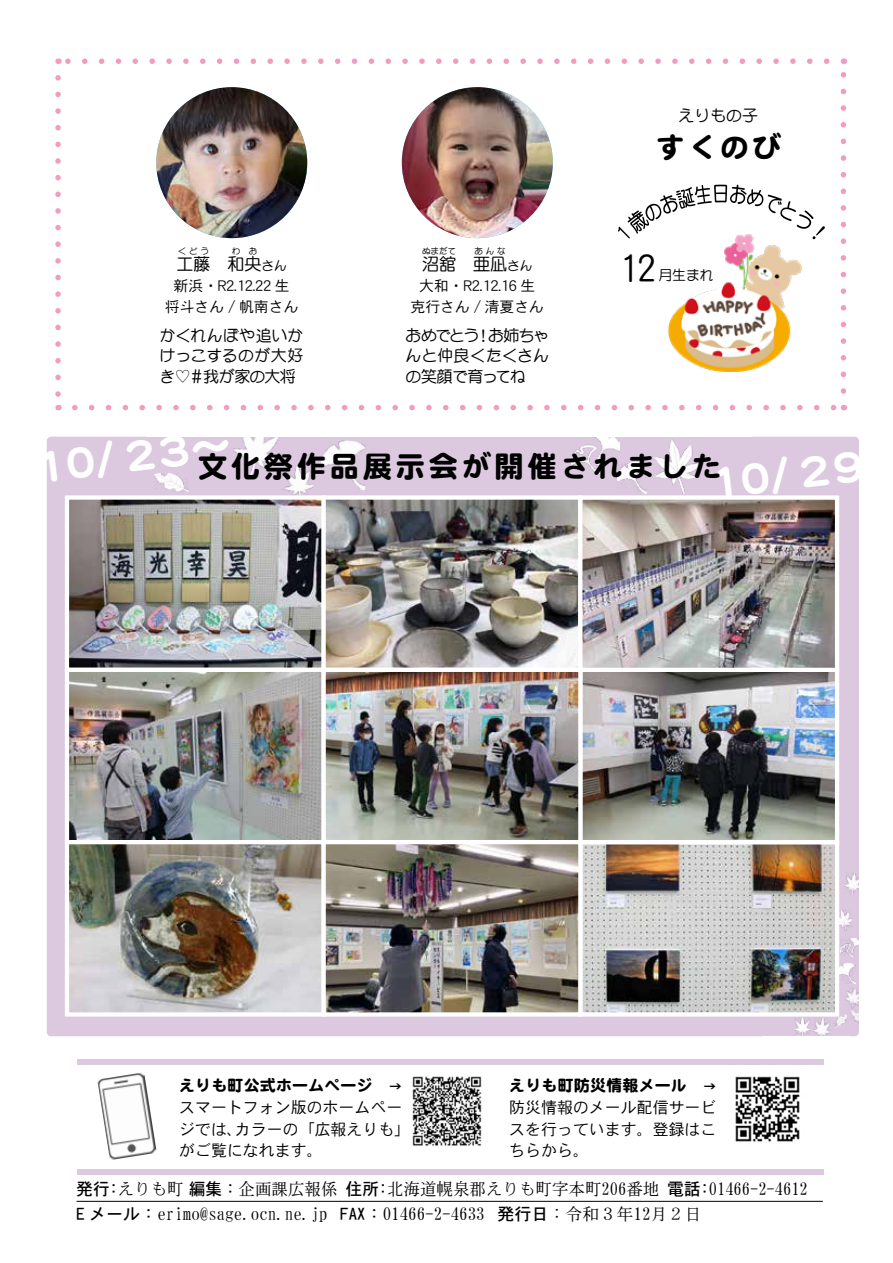
<style>
.page{position:relative;width:893px;height:1263px;background:#fff}
.page>*{position:absolute;margin:0;border:0;box-sizing:border-box;transform-origin:0 0}
.t1{font:40.35px "DF Maru Gothic SB WINP RKSJ H";color:#fff}
.t2{font:37.2px "DF Maru Gothic Md WIN RKSJ H";color:#000}
.t3{font:29.7px "DF Maru Gothic SB WIN RKSJ H";letter-spacing:.105em;color:#000}
.t4{font:16.95px "DFHS Mincho W3 WIN RKSJ H";color:#000}
.t5{font:16.95px "DFHS Gothic W5 WIN RKSJ H";color:#000}
.t6{font:16.95px "DF Maru Gothic Md WIN RKSJ H";color:#000}
.t7{font:15.9px/21.8px "DFHS Gothic W3 WIN RKSJ H";color:#000}
.t8{font:15.9px/20.2px "DF Maru Gothic Md WIN RKSJ H";letter-spacing:-.02em;color:#000}
.t9{font:15.9px "DF Maru Gothic SB WIN RKSJ H";letter-spacing:.015em;color:#000}
.t10{font:14.85px/20.2px "DFHS Gothic W3 WINP RKSJ H";color:#000;text-align:center}
.t11{font:13.8px "DF Maru Gothic Md WIN RKSJ H";color:#000}
.t12{font:12.75px "DF Maru Gothic Md WIN RKSJ H";color:#000}
.t13{font:8.55px "DF Maru Gothic Md WIN RKSJ H";letter-spacing:.335em;color:#000}
.s1{font-size:16.95px}
.s2{font-family:"Koz Min Pr 6 N"}
.s3{font-family:"DFHS Gothic W5 WIN RKSJ H"}
.s4{font-family:"DFHS Gothic W3 WIN RKSJ H"}
</style>
<div class="page">
<div style="left:47px;top:437px;width:812px;height:599px;background:#dcc9e0;border-radius:4px"></div>
<svg style="left:55px;top:78px;width:6px;height:319px"></svg>
<svg style="left:75px;top:405px;width:760px;height:5px"></svg>
<svg style="left:66px;top:58px;width:761px;height:6px"></svg>
<svg style="left:841px;top:58px;width:5px;height:333px"></svg>
<div style="left:77px;top:1169px;width:746px;height:6px;background:#dcc9e0"></div>
<hr style="left:77px;top:1201px;width:746px;height:1px;background:#000">
<img style="left:97px;top:1072px;width:60px;height:88px">
<img style="left:412px;top:1076px;width:70px;height:70px">
<img style="left:735px;top:1076px;width:65px;height:66px">
<div style="left:77px;top:1059px;width:746px;height:5px;background:#dcc9e0"></div>
<svg style="left:618px;top:185px;width:207px;height:54px"></svg>
<img style="left:655px;top:230px;width:160px;height:141px">
<img style="left:402px;top:87px;width:151px;height:151px;border-radius:75px">
<img style="left:156px;top:87px;width:151px;height:151px;border-radius:75px">
<img style="left:851px;top:1011px;width:8px;height:12px">
<img style="left:839px;top:910px;width:14px;height:20px">
<img style="left:844px;top:873px;width:15px;height:22px">
<img style="left:839px;top:964px;width:17px;height:19px">
<img style="left:841px;top:939px;width:18px;height:18px">
<img style="left:845px;top:988px;width:14px;height:23px">
<img style="left:831px;top:1014px;width:16px;height:14px">
<img style="left:812px;top:1017px;width:21px;height:19px">
<img style="left:794px;top:1017px;width:16px;height:19px">
<img style="left:655px;top:440px;width:47px;height:54px">
<img style="left:617px;top:462px;width:30px;height:31px">
<img style="left:571px;top:437px;width:48px;height:36px">
<img style="left:233px;top:437px;width:47px;height:39px">
<img style="left:155px;top:473px;width:34px;height:18px">
<img style="left:282px;top:465px;width:32px;height:30px">
<img style="left:320px;top:440px;width:46px;height:50px">
<img style="left:70px;top:500px;width:764px;height:511px">
<div style="left:65px;top:495px;width:261px;height:177px;border:4px solid #fff"></div>
<div style="left:578px;top:840px;width:261px;height:176px;border:4px solid #fff"></div>
<div style="left:578px;top:668px;width:261px;height:176px;border:4px solid #fff"></div>
<div style="left:65px;top:668px;width:261px;height:176px;border:4px solid #fff"></div>
<div style="left:322px;top:495px;width:260px;height:177px;border:4px solid #fff"></div>
<div style="left:65px;top:840px;width:261px;height:176px;border:4px solid #fff"></div>
<div style="left:322px;top:668px;width:260px;height:176px;border:4px solid #fff"></div>
<div style="left:322px;top:840px;width:260px;height:176px;border:4px solid #fff"></div>
<div style="left:578px;top:495px;width:261px;height:177px;border:4px solid #fff"></div>
<p class="t8" style="left:678px;top:105px;width:81px">えりもの子</p>
<h3 class="t3" style="left:655px;top:133px;width:127px">すくのび</h3>
<p class="t13" style="left:232px;top:247px;width:27px">わ お</p>
<p class="t12" style="left:244px;top:259px;width:44px"><span class="s1">央</span>さん</p>
<p class="t10" style="left:165px;top:276px;width:135px">新浜・R2.12.22 生将斗さん / 帆南さん</p>
<p class="t13" style="left:178px;top:247px;width:33px">くどう</p>
<p class="t6" style="left:176px;top:255px;width:36px">工藤</p>
<p class="t6" style="left:227px;top:255px;width:19px">和</p>
<p class="t13" style="left:422px;top:247px;width:36px">ぬまだて</p>
<p class="t13" style="left:474px;top:247px;width:33px">あんな</p>
<p class="t12" style="left:490px;top:259px;width:44px"><span class="s1">凪</span>さん</p>
<p class="t10" style="left:410px;top:276px;width:135px">大和・R2.12.16 生克行さん / 清夏さん</p>
<p class="t6" style="left:422px;top:255px;width:36px">沼舘</p>
<p class="t6" style="left:473px;top:255px;width:19px">亜</p>
<h2 class="t2" style="left:619px;top:250px;width:39px">12</h2>
<p class="t11" style="left:658px;top:268px;width:57px">月生まれ</p>
<p class="t8" style="left:160px;top:325px;width:145px;text-align:justify">かくれんぼや追いかけっこするのが大好き<span class="s2">♡</span>＃我が家の大将</p>
<p class="t8" style="left:406px;top:325px;width:145px">おめでとう<br>んと仲良くたくさんの笑顔で育ってね</p>
<p class="t8" style="left:488px;top:325px;width:63px">お姉ちゃ</p>
<p class="t8" style="left:476px;top:325px;width:17px">！</p>
<h1 class="t1" style="left:27px;top:449px;width:204px;rotate:-7deg">１０/ ２３~</h1>
<h1 class="t1" style="left:702px;top:464px;width:167px;rotate:-7deg">１０/ ２９</h1>
<h3 class="t3" style="left:198px;top:451px;width:525px">文化祭作品展示会が開催されました</h3>
<p class="t9" style="left:179px;top:1077px;width:195px">えりも町公式ホームページ</p>
<p class="t7" style="left:235px;top:1096px;width:177px;text-indent:-56px">スマートフォン版のホームペーカラーの「広報えりも「</p>
<p class="t7" style="left:179px;top:1118px;width:145px">ジでは、<br>がご覧になれます。</p>
<p class="t9" style="left:509px;top:1077px;width:179px">えりも町防災情報メール</p>
<p class="t7" style="left:509px;top:1096px;width:209px;text-align:justify">防災情報のメール配信サービスを行っています。登録はこちらから。</p>
<p class="t5" style="left:77px;top:1180px;width:34px">発行</p>
<p class="t4" style="left:118px;top:1180px;width:221px">えりも町<span class="s3">編集：</span>企画課広報係</p>
<p class="t5" style="left:105px;top:1180px;width:18px">：</p>
<p class="t5" style="left:346px;top:1180px;width:34px">住所</p>
<p class="t4" style="left:387px;top:1180px;width:274px">北海道幌泉郡えりも町字本町206番地</p>
<p class="t5" style="left:375px;top:1180px;width:18px">：</p>
<p class="t5" style="left:668px;top:1180px;width:34px">電話</p>
<p class="t4" style="left:696px;top:1180px;width:113px"><span class="s3">：</span>01466-2-4612</p>
<p class="t4" style="left:77px;top:1205px;width:252px"><span class="s3">E メール：</span>erimo@sage.ocn.ne.jp</p>
<p class="t4" style="left:340px;top:1205px;width:146px"><span class="s3">FAX：</span>01466-2-4633</p>
<p class="t4" style="left:497px;top:1205px;width:206px"><span class="s3">発行日</span><span class="s4">：</span>令和３年12月２日</p>
</div>
